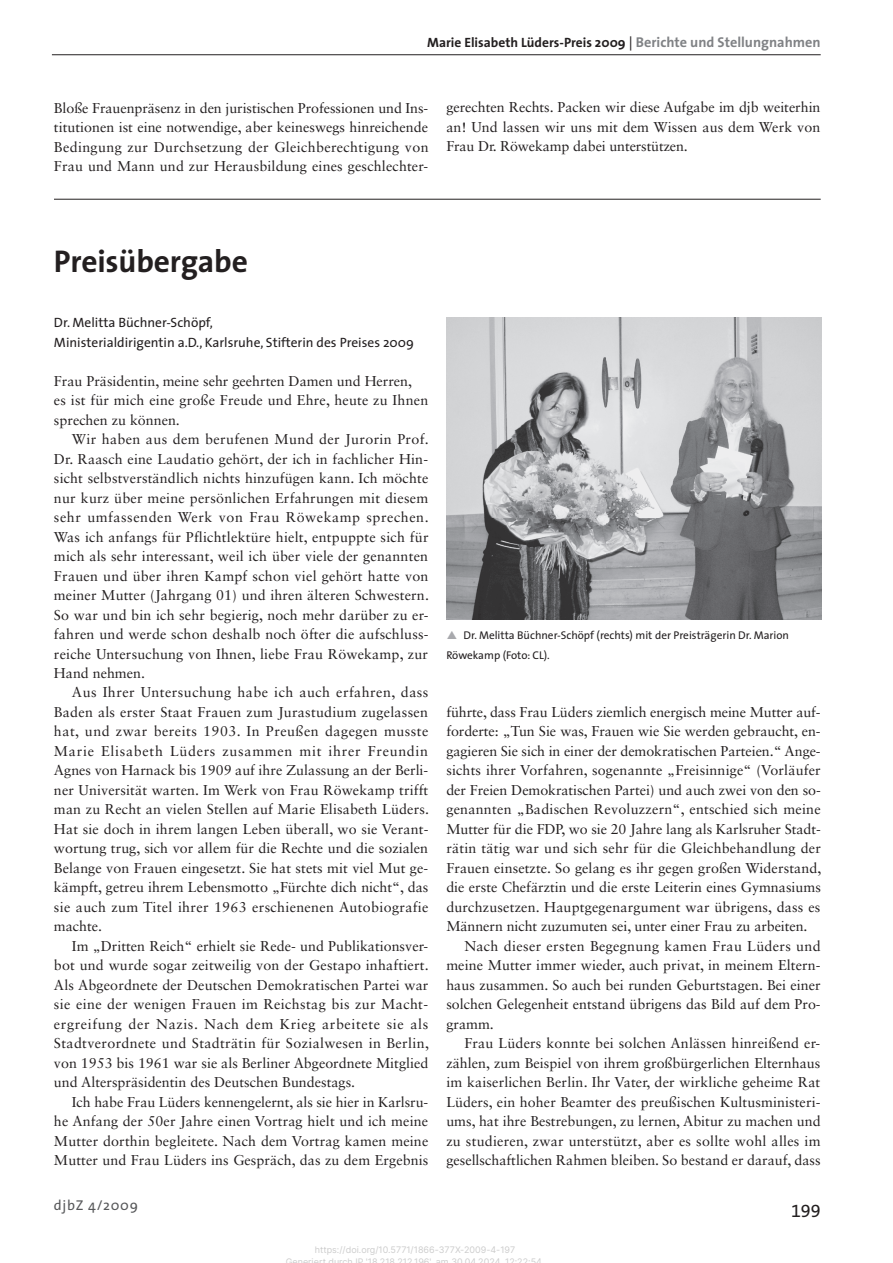
<style>
.page{position:relative;width:893px;height:1263px;background:#fff}
.page>*{position:absolute;margin:0;border:0;box-sizing:border-box;transform-origin:0 0}
.t1{font:700 31.5px "The Sans";letter-spacing:-.005em;color:#231f20}
.t2{font:18px "The Sans Expert";color:#231f20}
.t3{font:14.25px/19.5px "Sabon LT Std";letter-spacing:.005em;color:#231f20;text-align:justify}
.t4{font:14.25px "Sabon LT Std";letter-spacing:.025em;color:#231f20}
.t5{font:14.25px "The Sans";letter-spacing:.05em;color:#57585a}
.t6{font:13.5px/19.5px "The Sans";color:#231f20}
.t7{font:700 13.5px "The Sans";color:#231f20}
.t8{font:11.25px/19.5px "The Sans";color:#231f20}
.t9{font:9px/12px "Inter";color:#ccc;text-align:center}
.s1{font-weight:400;font-size:14.25px}
.s2{font-size:14.25px;color:#808285}
</style>
<div class="page">
<hr style="left:52px;top:54px;width:769px;height:1px;background:#231f20">
<img style="left:446px;top:317px;width:375px;height:303px">
<hr style="left:54px;top:199px;width:767px;height:1px;background:#231f20">
<p class="t7" style="left:427px;top:31px;width:395px">Marie Elisabeth Lüders-Preis 2009 <span class="s1">|</span> <span class="s2">Berichte und Stellungnahmen</span></p>
<p class="t3" style="left:54px;top:98px;width:376px">Bloße Frauenpräsenz in den juristischen Professionen und Ins&shy;titutionen ist eine notwendige, aber keineswegs hinreichende Bedingung zur Durchsetzung der Gleichberechtigung von Frau und Mann und zur Herausbildung eines geschlechter-</p>
<p class="t3" style="left:446px;top:98px;width:376px">gerechten Rechts. Packen wir diese Aufgabe im djb weiterhin an! Und lassen wir uns mit dem Wissen aus dem Werk von Frau Dr. Röwekamp dabei unterstützen.</p>
<h1 class="t1" style="left:54px;top:235px;width:195px">Preisübergabe</h1>
<p class="t6" style="left:54px;top:312px;width:361px">Dr. Melitta Büchner-Schöpf,<br>Ministerialdirigentin a.D., Karlsruhe, Stifterin des Preises 2009</p>
<p class="t3" style="left:54px;top:371px;width:376px;text-align:left">Frau Präsidentin, meine sehr geehrten Damen und Herren,<br>es ist für mich eine große Freude und Ehre, heute zu Ihnen sprechen zu können.</p>
<p class="t3" style="left:54px;top:429px;width:376px;text-indent:18px">Wir haben aus dem berufenen Mund der Jurorin Prof.<br>Dr. Raasch eine Laudatio gehört, der ich in fachlicher Hin&shy;sicht selbstverständlich nichts hinzufügen kann. Ich möchte nur kurz über meine persönlichen Erfahrungen mit diesem sehr umfassenden Werk von Frau Röwekamp sprechen.<br>Was ich anfangs für Pflichtlektüre hielt, entpuppte sich für mich als sehr interessant, weil ich über viele der genannten Frauen und über ihren Kampf schon viel gehört hatte von meiner Mutter (Jahrgang 01) und ihren älteren Schwestern.<br>So war und bin ich sehr begierig, noch mehr darüber zu er&shy;fahren und werde schon deshalb noch öfter die aufschluss&shy;reiche Untersuchung von Ihnen, liebe Frau Röwekamp, zur Hand nehmen.</p>
<p class="t3" style="left:54px;top:683px;width:377px;text-indent:18px">Aus Ihrer Untersuchung habe ich auch erfahren, dass Baden als erster Staat Frauen zum Jurastudium zugelassen hat, und zwar bereits 1903. In Preußen dagegen musste Marie Elisabeth Lüders zusammen mit ihrer Freundin Agnes von Harnack bis 1909 auf ihre Zulassung an der Berli&shy;ner Universität warten. Im Werk von Frau Röwekamp trifft man zu Recht an vielen Stellen auf Marie Elisabeth Lüders.<br>Hat sie doch in ihrem langen Leben überall, wo sie Verant&shy;wortung trug, sich vor allem für die Rechte und die sozialen Belange von Frauen eingesetzt. Sie hat stets mit viel Mut ge&shy;kämpft, getreu ihrem Lebensmotto „Fürchte dich nicht“, das sie auch zum Titel ihrer 1963 erschienenen Autobiografie machte.</p>
<p class="t3" style="left:54px;top:936px;width:376px;text-indent:18px">Im „Dritten Reich“ erhielt sie Rede- und Publikationsver&shy;bot und wurde sogar zeitweilig von der Gestapo inhaftiert.<br>Als Abgeordnete der Deutschen Demokratischen Partei war sie eine der wenigen Frauen im Reichstag bis zur Macht&shy;ergreifung der Nazis. Nach dem Krieg arbeitete sie als Stadtverordnete und Stadträtin für Sozialwesen in Berlin, von 1953 bis 1961 war sie als Berliner Abgeordnete Mitglied und Alterspräsidentin des Deutschen Bundestags.</p>
<p class="t3" style="left:54px;top:1092px;width:376px;text-indent:18px">Ich habe Frau Lüders kennengelernt, als sie hier in Karlsru&shy;he Anfang der 50er Jahre einen Vortrag hielt und ich meine Mutter dorthin begleitete. Nach dem Vortrag kamen meine Mutter und Frau Lüders ins Gespräch, das zu dem Ergebnis</p>
<p class="t5" style="left:54px;top:1193px;width:86px">djbZ 4/2009</p>
<p class="t8" style="left:446px;top:625px;width:344px;text-indent:17px">Dr. Melitta Büchner-Schöpf (rechts) mit der Preisträgerin Dr. Marion<br>Röwekamp (Foto: CL).</p>
<p class="t3" style="left:446px;top:702px;width:376px">führte, dass Frau Lüders ziemlich energisch meine Mutter auf-</p>
<p class="t3" style="left:446px;top:721px;width:376px">forderte: „Tun Sie was, Frauen wie Sie werden gebraucht, en-</p>
<p class="t3" style="left:446px;top:741px;width:376px">gagieren Sie sich in einer der demokratischen Parteien.“ Ange-</p>
<p class="t3" style="left:446px;top:760px;width:376px">sichts ihrer Vorfahren, sogenannte „Freisinnige“ (Vorläufer</p>
<p class="t3" style="left:446px;top:780px;width:376px">der Freien Demokratischen Partei) und auch zwei von den so-</p>
<p class="t3" style="left:446px;top:799px;width:376px">genannten „Badischen Revoluzzern“, entschied sich meine</p>
<p class="t3" style="left:446px;top:819px;width:376px">Mutter für die FDP, wo sie 20 Jahre lang als Karlsruher Stadt-</p>
<p class="t3" style="left:446px;top:838px;width:376px">rätin tätig war und sich sehr für die Gleichbehandlung der</p>
<p class="t3" style="left:446px;top:858px;width:377px">Frauen einsetzte. So gelang es ihr gegen großen Widerstand,</p>
<p class="t3" style="left:446px;top:877px;width:376px">die erste Chefärztin und die erste Leiterin eines Gymnasiums</p>
<p class="t3" style="left:446px;top:897px;width:376px">durchzusetzen. Hauptgegenargument war übrigens, dass es</p>
<p class="t3" style="left:446px;top:916px;width:363px">Männern nicht zuzumuten sei, unter einer Frau zu arbeiten.</p>
<p class="t4" style="left:464px;top:937px;width:358px">Nach dieser ersten Begegnung kamen Frau Lüders und</p>
<p class="t3" style="left:446px;top:955px;width:376px">meine Mutter immer wieder, auch privat, in meinem Eltern-</p>
<p class="t3" style="left:446px;top:975px;width:376px">haus zusammen. So auch bei runden Geburtstagen. Bei einer</p>
<p class="t3" style="left:446px;top:994px;width:376px">solchen Gelegenheit entstand übrigens das Bild auf dem Pro-</p>
<p class="t3" style="left:446px;top:1014px;width:49px">gramm.</p>
<p class="t3" style="left:464px;top:1033px;width:358px">Frau Lüders konnte bei solchen Anlässen hinreißend er-</p>
<p class="t3" style="left:446px;top:1053px;width:376px">zählen, zum Beispiel von ihrem großbürgerlichen Elternhaus</p>
<p class="t3" style="left:446px;top:1072px;width:375px">im kaiserlichen Berlin. Ihr Vater, der wirkliche geheime Rat</p>
<p class="t3" style="left:446px;top:1092px;width:376px">Lüders, ein hoher Beamter des preußischen Kultusministeri-</p>
<p class="t3" style="left:446px;top:1111px;width:376px">ums, hat ihre Bestrebungen, zu lernen, Abitur zu machen und</p>
<p class="t3" style="left:446px;top:1131px;width:376px">zu studieren, zwar unterstützt, aber es sollte wohl alles im</p>
<p class="t3" style="left:446px;top:1150px;width:376px">gesellschaftlichen Rahmen bleiben. So bestand er darauf, dass</p>
<p class="t2" style="left:791px;top:1195px;width:31px">199</p>
<p class="t9" style="left:286px;top:1243px;width:258px">https://doi.org/10.5771/1866-377X-2009-4-197<br>Generiert durch IP '18 218 212 196' am 30 04 2024 12:22:54</p>
</div>
